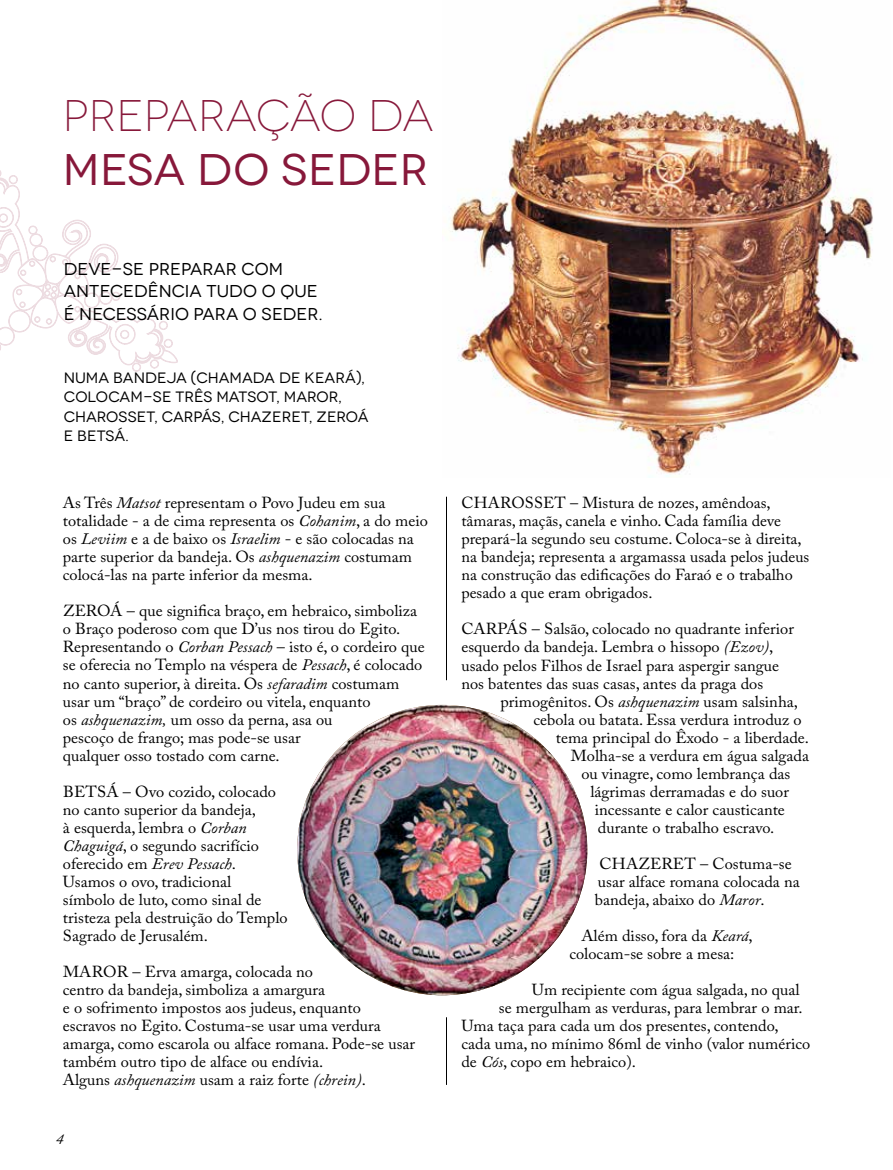
<style>
.page{position:relative;width:893px;height:1170px;background:#fff}
.page>*{position:absolute;margin:0;border:0;box-sizing:border-box;transform-origin:0 0}
.t1{font:300 44.25px "Novecentowide";letter-spacing:-.005em;color:#87183a}
.t2{font:44.25px "Novecentowide";letter-spacing:.01em;color:#87183a}
.t3{font:17.1px/22.5px "Novecentowide";letter-spacing:.005em;color:#000}
.t4{font:15.9px/18px "Adobe Caslon Pro";color:#000}
.t5{font:15px/19.5px "Novecentowide";color:#000}
.t6{font:italic 15px "Adobe Caslon Pro";color:#000}
.s1{font-style:italic}
</style>
<div class="page">
<img style="left:450px;top:0;width:423px;height:477px">
<svg style="left:0;top:170px;width:178px;height:202px"></svg>
<img style="left:297px;top:704px;width:290px;height:291px;border-radius:145px">
<hr style="left:446px;top:496px;width:1px;height:184px;background:#000">
<hr style="left:446px;top:1017px;width:1px;height:67px;background:#000">
<h1 class="t1" style="left:63px;top:90px;width:373px">PREPARAÇÃO DA</h1>
<h1 class="t2" style="left:63px;top:143px;width:367px">MESA DO SEDER</h1>
<p class="t3" style="left:64px;top:257px;width:260px">DEVE-SE PREPARAR COM<br>ANTECEDÊNCIA TUDO O QUE<br>É NECESSÁRIO PARA O SEDER.</p>
<p class="t5" style="left:64px;top:368px;width:306px">NUMA BANDEJA (CHAMADA DE KEARÁ),<br>COLOCAM-SE TRÊS MATSOT, MAROR,<br>CHAROSSET, CARPÁS, CHAZERET, ZEROÁ<br>E BETSÁ.</p>
<p class="t4" style="left:63px;top:494px;width:366px">As Três <span class="s1">Matsot</span> representam o Povo Judeu em sua totalidade - a de cima representa os <span class="s1">Cohanim</span>, a do meio os <span class="s1">Leviim</span> e a de baixo os <span class="s1">Israelim</span> - e são colocadas na parte superior da bandeja. Os <span class="s1">ashquenazim</span> costumam colocá-las na parte inferior da mesma.</p>
<p class="t4" style="left:63px;top:602px;width:363px">ZEROÁ – que significa braço, em hebraico, simboliza o Braço poderoso com que D’us nos tirou do Egito.<br>Representando o <span class="s1">Corban Pessach</span> – isto é, o cordeiro que se oferecia no Templo na véspera de <span class="s1">Pessach</span>, é colocado no canto superior, à direita. Os <span class="s1">sefaradim</span> costumam usar um “braço” de cordeiro ou vitela, enquanto<br>os <span class="s1">ashquenazim,</span> um osso da perna, asa ou<br>pescoço de frango; mas pode-se usar<br>qualquer osso tostado com carne.</p>
<p class="t4" style="left:63px;top:782px;width:226px">BETSÁ – Ovo cozido, colocado no canto superior da bandeja,<br>à esquerda, lembra o <span class="s1">Corban<br>Chaguigá</span>, o segundo sacrifício oferecido em <span class="s1">Erev Pessach</span>.<br>Usamos o ovo, tradicional<br>símbolo de luto, como sinal de tristeza pela destruição do Templo<br>Sagrado de Jerusalém.</p>
<p class="t4" style="left:63px;top:962px;width:354px">MAROR – Erva amarga, colocada no<br>centro da bandeja, simboliza a amargura<br>e o sofrimento impostos aos judeus, enquanto escravos no Egito. Costuma-se usar uma verdura amarga, como escarola ou alface romana. Pode-se usar também outro tipo de alface ou endívia.<br>Alguns <span class="s1">ashquenazim</span> usam a raiz forte <span class="s1">(chrein)</span>.</p>
<p class="t6" style="left:56px;top:1129px;width:9px">4</p>
<p class="t4" style="left:461px;top:494px;width:349px">CHAROSSET – Mistura de nozes, amêndoas, tâmaras, maçãs, canela e vinho. Cada família deve prepará-la segundo seu costume. Coloca-se à direita, na bandeja; representa a argamassa usada pelos judeus na construção das edificações do Faraó e o trabalho pesado a que eram obrigados.</p>
<p class="t4" style="left:461px;top:620px;width:334px">CARPÁS – Salsão, colocado no quadrante inferior esquerdo da bandeja. Lembra o hissopo <span class="s1">(Ezov)</span>, usado pelos Filhos de Israel para aspergir sangue nos batentes das suas casas, antes da praga dos</p>
<p class="t4" style="left:500px;top:692px;width:299px">primogênitos. Os <span class="s1">ashquenazim</span> usam salsinha,</p>
<p class="t4" style="left:533px;top:710px;width:270px">cebola ou batata. Essa verdura introduz o</p>
<p class="t4" style="left:556px;top:728px;width:255px">tema principal do Êxodo - a liberdade.</p>
<p class="t4" style="left:571px;top:746px;width:240px">Molha-se a verdura em água salgada</p>
<p class="t4" style="left:581px;top:764px;width:210px">ou vinagre, como lembrança das</p>
<p class="t4" style="left:590px;top:782px;width:200px">lágrimas derramadas e do suor</p>
<p class="t4" style="left:595px;top:800px;width:192px">incessante e calor causticante</p>
<p class="t4" style="left:598px;top:818px;width:178px">durante o trabalho escravo.</p>
<p class="t4" style="left:595px;top:854px;width:206px">CHAZERET – Costuma-se usar alface romana colocada na bandeja, abaixo do <span class="s1">Maror</span>.</p>
<p class="t4" style="left:569px;top:926px;width:185px;text-indent:12px">Além disso, fora da <span class="s1">Keará</span>, colocam-se sobre a mesa:</p>
<p class="t4" style="left:532px;top:980px;width:269px">Um recipiente com água salgada, no qual</p>
<p class="t4" style="left:499px;top:998px;width:305px">se mergulham as verduras, para lembrar o mar.</p>
<p class="t4" style="left:461px;top:1016px;width:319px">Uma taça para cada um dos presentes, contendo,</p>
<p class="t4" style="left:461px;top:1034px;width:351px">cada uma, no mínimo 86ml de vinho (valor numérico</p>
<p class="t4" style="left:461px;top:1052px;width:176px">de <span class="s1">Cós</span>, copo em hebraico).</p>
</div>
